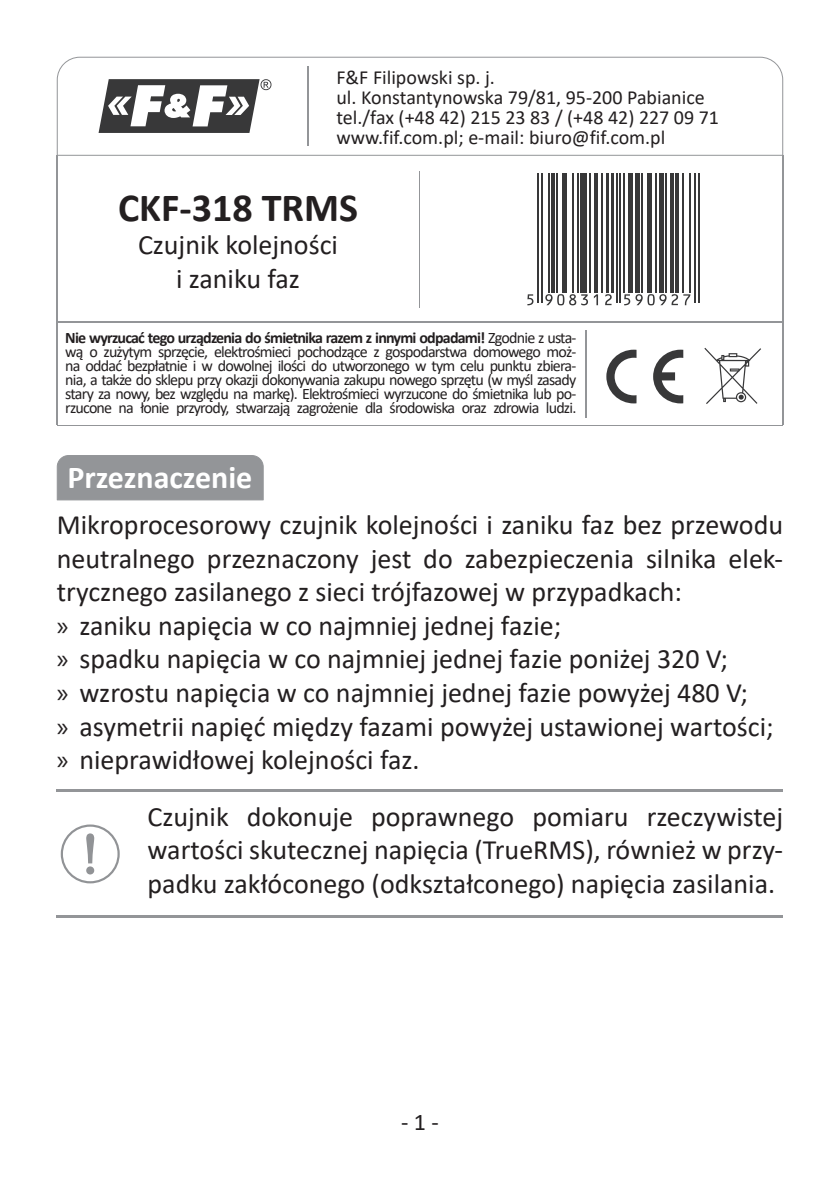
<style>
.page{position:relative;width:840px;height:1191px;background:#fff}
.page>*{position:absolute;margin:0;border:0;box-sizing:border-box;transform-origin:0 0}
.t1{font:700 40px "Calibri";color:#231f20}
.t2{font:700 32px "Calibri";color:#fff}
.t3{font:28px/33.6px "Calibri";color:#231f20;text-align:center}
.t4{font:24px "Calibri";color:#231f20}
.t5{font:20px/20px "Calibri";color:#231f20}
.t6{font:16px/14px "Calibri";letter-spacing:-.05em;color:#231f20;text-align:justify}
.s1{font-weight:700}
.s2{font-family:"Myriad Pro"}
</style>
<div class="page">
<svg style="left:704px;top:348px;width:56px;height:56px"></svg>
<svg style="left:606px;top:350px;width:77px;height:53px"></svg>
<hr style="left:57px;top:322px;width:724px;height:1px;background:#939598">
<hr style="left:584px;top:330px;width:1px;height:88px;background:#939598">
<hr style="left:418px;top:171px;width:1px;height:136px;background:#939598">
<hr style="left:57px;top:425px;width:724px;height:1px;background:#939598">
<svg style="left:527px;top:173px;width:173px;height:133px"></svg>
<hr style="left:537px;top:173px;width:1px;height:130px;background:#383839">
<hr style="left:541px;top:173px;width:1px;height:130px;background:#383839">
<hr style="left:547px;top:173px;width:2px;height:119px;background:#383839">
<hr style="left:551px;top:173px;width:3px;height:119px;background:#383839">
<hr style="left:556px;top:173px;width:1px;height:119px;background:#383839">
<div style="left:561px;top:173px;width:5px;height:119px;background:#383839"></div>
<hr style="left:571px;top:173px;width:2px;height:119px;background:#383839">
<hr style="left:576px;top:173px;width:2px;height:119px;background:#383839">
<div style="left:580px;top:173px;width:6px;height:119px;background:#383839"></div>
<hr style="left:588px;top:173px;width:1px;height:119px;background:#383839">
<hr style="left:593px;top:173px;width:3px;height:119px;background:#383839">
<hr style="left:600px;top:173px;width:1px;height:119px;background:#383839">
<hr style="left:605px;top:173px;width:3px;height:119px;background:#383839">
<hr style="left:610px;top:173px;width:3px;height:119px;background:#383839">
<hr style="left:616px;top:173px;width:1px;height:130px;background:#383839">
<hr style="left:619px;top:173px;width:1px;height:130px;background:#383839">
<hr style="left:622px;top:173px;width:2px;height:119px;background:#383839">
<div style="left:627px;top:173px;width:5px;height:119px;background:#383839"></div>
<div style="left:634px;top:173px;width:5px;height:119px;background:#383839"></div>
<hr style="left:641px;top:173px;width:1px;height:119px;background:#383839">
<div style="left:646px;top:173px;width:5px;height:119px;background:#383839"></div>
<hr style="left:655px;top:173px;width:1px;height:119px;background:#383839">
<div style="left:658px;top:173px;width:5px;height:119px;background:#383839"></div>
<hr style="left:665px;top:173px;width:1px;height:119px;background:#383839">
<hr style="left:670px;top:173px;width:3px;height:119px;background:#383839">
<hr style="left:675px;top:173px;width:3px;height:119px;background:#383839">
<hr style="left:682px;top:173px;width:1px;height:119px;background:#383839">
<hr style="left:689px;top:173px;width:1px;height:119px;background:#383839">
<hr style="left:694px;top:173px;width:1px;height:130px;background:#383839">
<hr style="left:697px;top:173px;width:1px;height:130px;background:#383839">
<svg style="left:527px;top:294px;width:6px;height:11px"></svg>
<svg style="left:545px;top:294px;width:42px;height:11px"></svg>
<svg style="left:593px;top:294px;width:4px;height:11px"></svg>
<svg style="left:604px;top:294px;width:7px;height:11px"></svg>
<svg style="left:624px;top:294px;width:53px;height:11px"></svg>
<svg style="left:683px;top:294px;width:7px;height:11px"></svg>
<svg style="left:57px;top:57px;width:725px;height:99px"></svg>
<hr style="left:57px;top:789px;width:725px;height:2px;background:#939598">
<hr style="left:57px;top:915px;width:725px;height:2px;background:#939598">
<div style="left:57px;top:455px;width:206px;height:45px;background:#939598"></div>
<div style="left:61px;top:824px;width:59px;height:59px;border:2px solid #919396;border-radius:50%"></div>
<svg style="left:86px;top:833px;width:9px;height:42px"></svg>
<hr style="left:57px;top:155px;width:1px;height:270px;background:#939598">
<hr style="left:781px;top:155px;width:1px;height:270px;background:#939598">
<p class="t5" style="left:336px;top:67px;width:384px">F&amp;F Filipowski sp. j.<br>ul. Konstantynowska 79/81, 95-200 Pabianice tel./fax (+48 42) 215 23 83 / (+48 42) 227 09 71 www.fif.com.pl; e-mail: biuro@fif.com.pl</p>
<h1 class="t1" style="left:118px;top:179px;width:241px">CKF-318 TRMS</h1>
<p class="t3" style="left:138px;top:228px;width:201px">Czujnik kolejności i zaniku faz</p>
<p class="t6" style="left:65px;top:330px;width:512px"><span class="s1">Nie wyrzucać tego urządzenia do śmietnika razem z innymi odpadami!</span> Zgodnie z usta&shy;wą o zużytym sprzęcie, elektrośmieci pochodzące z gospodarstwa domowego moż&shy;na oddać bezpłatnie i w dowolnej ilości do utworzonego w tym celu punktu zbiera&shy;nia, a także do sklepu przy okazji dokonywania zakupu nowego sprzętu (w myśl zasady stary za nowy, bez względu na markę). Elektrośmieci wyrzucone do śmietnika lub po&shy;rzucone na łonie przyrody, stwarzają zagrożenie dla środowiska oraz zdrowia ludzi.</p>
<p class="t2" style="left:67px;top:454px;width:186px">Przeznaczenie</p>
<p class="t3" style="left:57px;top:507px;width:727px;text-align:left">Mikroprocesorowy czujnik kolejności i zaniku faz bez przewodu neutralnego przeznaczony jest do zabezpieczenia silnika elek&shy;trycznego zasilanego z sieci trójfazowej w przypadkach:<br><span class="s2">»</span> zaniku napięcia w co najmniej jednej fazie;<br><span class="s2">»</span> spadku napięcia w co najmniej jednej fazie poniżej 320 V;<br><span class="s2">»</span> wzrostu napięcia w co najmniej jednej fazie powyżej 480 V;<br><span class="s2">»</span> asymetrii napięć między fazami powyżej ustawionej wartości; <span class="s2">»</span> nieprawidłowej kolejności faz.</p>
<p class="t3" style="left:147px;top:799px;width:636px;text-align:justify">Czujnik dokonuje poprawnego pomiaru rzeczywistej wartości skutecznej napięcia (TrueRMS), również w przy&shy;padku zakłóconego (odkształconego) napięcia zasilania.</p>
<p class="t4" style="left:401px;top:1105px;width:39px">- 1 -</p>
</div>
